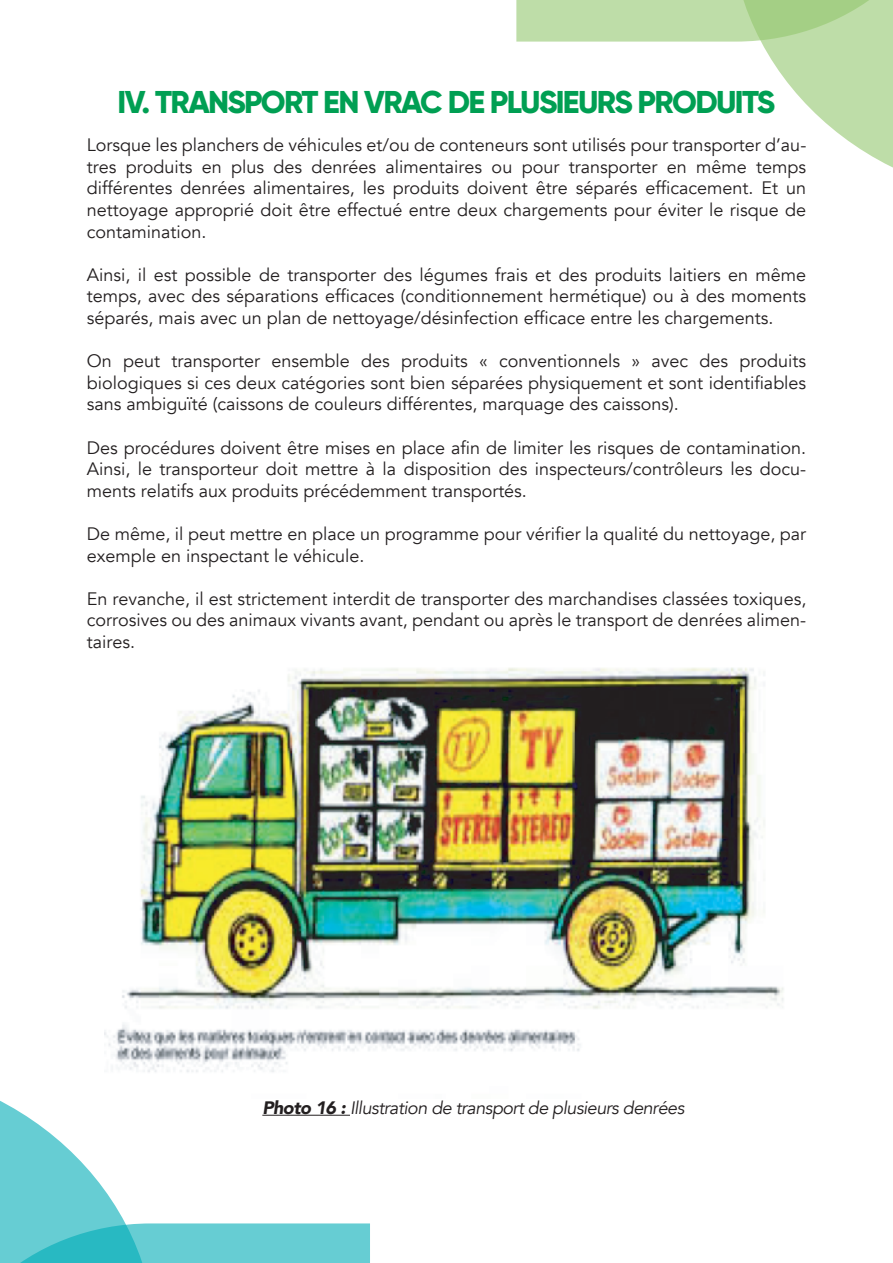
<style>
.page{position:relative;width:893px;height:1263px;background:#fff}
.page>*{position:absolute;margin:0;border:0;box-sizing:border-box;transform-origin:0 0}
.t1{font:800 31.5px "Gilroy";letter-spacing:-.05em;color:#009f53}
.t2{font:18px/21.6px "Avenir";color:#231f20;text-align:justify}
.t3{font:italic 18px "Avenir";letter-spacing:-.03em;color:#231f20}
.s1{font-weight:900}
</style>
<div class="page">
<svg style="left:0;top:1101px;width:370px;height:162px"></svg>
<svg style="left:516px;top:1px;width:377px;height:167px"></svg>
<img style="left:105px;top:668px;width:679px;height:404px">
<hr style="left:262px;top:1115px;width:88px;height:1px;background:#231f20">
<h1 class="t1" style="left:118px;top:82px;width:659px">IV. TRANSPORT EN VRAC DE PLUSIEURS PRODUITS</h1>
<p class="t2" style="left:87px;top:135px;width:721px">Lorsque les planchers de véhicules et/ou de conteneurs sont utilisés pour transporter d’au&shy;tres produits en plus des denrées alimentaires ou pour transporter en même temps différentes denrées alimentaires, les produits doivent être séparés efficacement. Et un nettoyage approprié doit être effectué entre deux chargements pour éviter le risque de contamination.</p>
<p class="t2" style="left:87px;top:264px;width:721px">Ainsi, il est possible de transporter des légumes frais et des produits laitiers en même temps, avec des séparations efficaces (conditionnement hermétique) ou à des moments séparés, mais avec un plan de nettoyage/désinfection efficace entre les chargements.</p>
<p class="t2" style="left:87px;top:351px;width:721px">On peut transporter ensemble des produits « conventionnels » avec des produits biologiques si ces deux catégories sont bien séparées physiquement et sont identifiables sans ambiguïté (caissons de couleurs différentes, marquage des caissons).</p>
<p class="t2" style="left:87px;top:437px;width:721px">Des procédures doivent être mises en place afin de limiter les risques de contamination.<br>Ainsi, le transporteur doit mettre à la disposition des inspecteurs/contrôleurs les docu&shy;ments relatifs aux produits précédemment transportés.</p>
<p class="t2" style="left:87px;top:523px;width:721px">De même, il peut mettre en place un programme pour vérifier la qualité du nettoyage, par exemple en inspectant le véhicule.</p>
<p class="t2" style="left:87px;top:588px;width:721px">En revanche, il est strictement interdit de transporter des marchandises classées toxiques, corrosives ou des animaux vivants avant, pendant ou après le transport de denrées alimen&shy;taires.</p>
<p class="t3" style="left:262px;top:1097px;width:423px"><span class="s1">Photo 16 :</span> Illustration de transport de plusieurs denrées</p>
</div>
